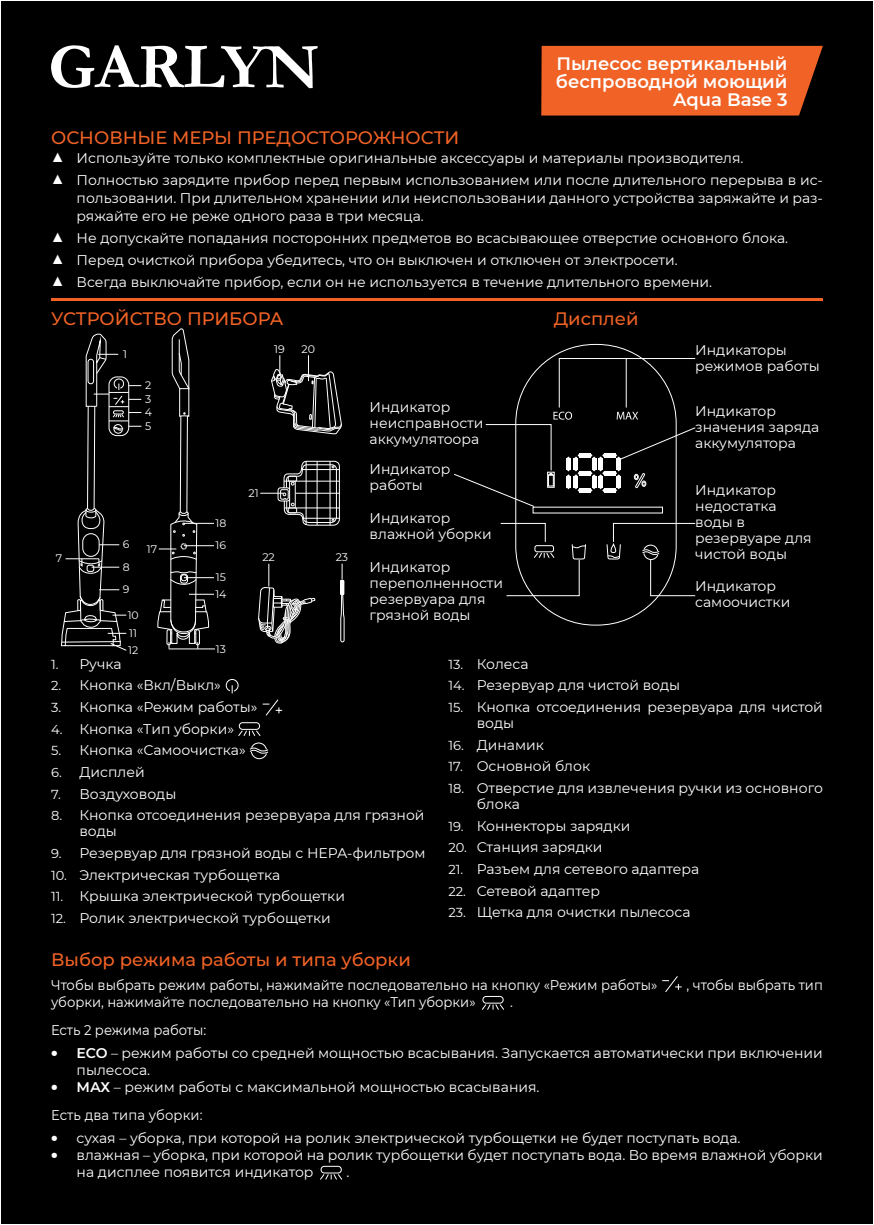
<style>
.page{position:relative;width:874px;height:1225px;background:#fff}
.page>*{position:absolute;margin:0;border:0;box-sizing:border-box;transform-origin:0 0}
.t1{font:500 18px "Montserrat";color:#f06225}
.t2{font:600 18px/18px "Montserrat";color:#fff;text-align:right}
.t3{font:14px/16px "Montserrat";color:#fff}
.t4{font:14px "Montserrat";color:#fff;scale:.94 1}
.t5{font:11px "Montserrat";color:#fff}
.t6{font:10.8px "Montserrat";color:#fff}
.s1{font-weight:100;font-style:italic;font-size:22px}
.s2{font-size:13px}
.s3{font-weight:900;font-size:16px}
.s4{font-weight:600}
</style>
<div class="page">
<div style="left:1px;top:1px;width:871px;height:1223px;background:#000"></div>
<svg style="left:51px;top:45px;width:266px;height:43px"></svg>
<div style="left:541px;top:46px;width:281px;height:70px;background:#f06225"></div>
<hr style="left:51px;top:298px;width:771px;height:2px;background:#f16224">
<svg style="left:226px;top:679px;width:12px;height:15px"></svg>
<svg style="left:262px;top:699px;width:20px;height:17px"></svg>
<svg style="left:238px;top:722px;width:23px;height:14px"></svg>
<svg style="left:249px;top:742px;width:19px;height:17px"></svg>
<svg style="left:662px;top:976px;width:19px;height:16px"></svg>
<svg style="left:481px;top:996px;width:23px;height:14px"></svg>
<svg style="left:320px;top:1165px;width:22px;height:15px"></svg>
<hr style="left:169px;top:648px;width:46px;height:1px;background:#fff">
<svg style="left:500px;top:523px;width:86px;height:73px"></svg>
<svg style="left:606px;top:523px;width:89px;height:73px"></svg>
<svg style="left:260px;top:461px;width:79px;height:64px"></svg>
<svg style="left:61px;top:333px;width:80px;height:318px"></svg>
<svg style="left:157px;top:328px;width:57px;height:322px"></svg>
<svg style="left:271px;top:355px;width:71px;height:79px"></svg>
<svg style="left:258px;top:564px;width:58px;height:80px"></svg>
<svg style="left:340px;top:563px;width:4px;height:79px"></svg>
<svg style="left:454px;top:358px;width:241px;height:149px"></svg>
<p class="t1" style="left:51px;top:125px;width:409px">ОСНОВНЫЕ МЕРЫ ПРЕДОСТОРОЖНОСТИ</p>
<p class="t2" style="left:555px;top:54px;width:233px">Пылесос вертикальный беспроводной моющий<br>Aqua Base 3</p>
<p class="t3" style="left:51px;top:149px;width:693px"><span class="s1">▲</span> Используйте только комплектные оригинальные аксессуары и материалы производителя.</p>
<p class="t3" style="left:77px;top:170px;width:747px;line-height:18px;text-align:justify;text-indent:-26px"><span class="s1">▲</span> Полностью зарядите прибор перед первым использованием или после длительного перерыва в ис&shy;пользовании. При длительном хранении или неиспользовании данного устройства заряжайте и раз&shy;ряжайте его не реже одного раза в три месяца.</p>
<p class="t3" style="left:51px;top:229px;width:738px"><span class="s1">▲</span> Не допускайте попадания посторонних предметов во всасывающее отверстие основного блока.</p>
<p class="t3" style="left:51px;top:251px;width:628px"><span class="s1">▲</span> Перед очисткой прибора убедитесь, что он выключен и отключен от электросети.</p>
<p class="t3" style="left:51px;top:273px;width:662px"><span class="s1">▲</span> Всегда выключайте прибор, если он не используется в течение длительного времени.</p>
<p class="t1" style="left:51px;top:306px;width:234px">УСТРОЙСТВО ПРИБОРА</p>
<p class="t1" style="left:553px;top:306px;width:86px">Дисплей</p>
<p class="t6" style="left:56px;top:551px;width:8px">7</p>
<p class="t6" style="left:123px;top:347px;width:5px">1</p>
<p class="t6" style="left:145px;top:378px;width:8px">2</p>
<p class="t6" style="left:145px;top:405px;width:9px">4</p>
<p class="t6" style="left:145px;top:392px;width:8px">3</p>
<p class="t6" style="left:145px;top:418px;width:8px">5</p>
<p class="t6" style="left:123px;top:537px;width:8px">6</p>
<p class="t6" style="left:123px;top:559px;width:8px">8</p>
<p class="t6" style="left:123px;top:582px;width:8px">9</p>
<p class="t6" style="left:147px;top:541px;width:12px">17</p>
<p class="t6" style="left:128px;top:607px;width:13px">10</p>
<p class="t6" style="left:129px;top:625px;width:9px">11</p>
<p class="t6" style="left:128px;top:642px;width:12px">12</p>
<p class="t5" style="left:274px;top:341px;width:12px">19</p>
<p class="t5" style="left:301px;top:341px;width:15px">20</p>
<p class="t6" style="left:215px;top:516px;width:12px">18</p>
<p class="t6" style="left:215px;top:538px;width:12px">16</p>
<p class="t6" style="left:216px;top:570px;width:12px">15</p>
<p class="t6" style="left:215px;top:586px;width:13px">14</p>
<p class="t6" style="left:216px;top:642px;width:12px">13</p>
<p class="t5" style="left:248px;top:485px;width:12px">21</p>
<p class="t5" style="left:262px;top:549px;width:14px">22</p>
<p class="t5" style="left:335px;top:549px;width:14px">23</p>
<p class="t3" style="left:369px;top:398px;width:115px">Индикатор неисправности аккумулятоора</p>
<p class="t3" style="left:369px;top:460px;width:82px">Индикатор работы</p>
<p class="t3" style="left:369px;top:509px;width:123px">Индикатор влажной уборки</p>
<p class="t3" style="left:369px;top:558px;width:135px">Индикатор переполненности резервуара для грязной воды</p>
<p class="t3" style="left:694px;top:341px;width:126px">Индикаторы режимов работы</p>
<p class="t3" style="left:694px;top:402px;width:126px">Индикатор значения заряда аккумулятора</p>
<p class="t3" style="left:694px;top:482px;width:118px">Индикатор недостатка воды в резервуаре для чистой воды</p>
<p class="t3" style="left:694px;top:577px;width:97px">Индикатор самоочистки</p>
<p class="t3" style="left:51px;top:655px;width:72px"><span class="s2">1.</span> Ручка</p>
<p class="t3" style="left:51px;top:677px;width:171px"><span class="s2">2.</span> Кнопка «Вкл/Выкл»</p>
<p class="t3" style="left:51px;top:698px;width:208px"><span class="s2">3.</span> Кнопка «Режим работы»</p>
<p class="t3" style="left:51px;top:720px;width:184px"><span class="s2">4.</span> Кнопка «Тип уборки»</p>
<p class="t3" style="left:51px;top:742px;width:196px"><span class="s2">5.</span> Кнопка «Самоочистка»</p>
<p class="t3" style="left:51px;top:763px;width:95px"><span class="s2">6.</span> Дисплей</p>
<p class="t3" style="left:51px;top:785px;width:127px"><span class="s2">7.</span> Воздуховоды</p>
<p class="t3" style="left:79px;top:807px;width:346px;text-indent:-28px"><span class="s2">8.</span> Кнопка отсоединения резервуара для грязной воды</p>
<p class="t3" style="left:51px;top:844px;width:376px"><span class="s2">9.</span> Резервуар для грязной воды с НЕРА-фильтром</p>
<p class="t3" style="left:51px;top:866px;width:230px"><span class="s2">10.</span> Электрическая турбощетка</p>
<p class="t3" style="left:51px;top:888px;width:295px"><span class="s2">11.</span> Крышка электрической турбощетки</p>
<p class="t3" style="left:51px;top:909px;width:281px"><span class="s2">12.</span> Ролик электрической турбощетки</p>
<p class="t1" style="left:51px;top:946px;width:361px">Выбор режима работы и типа уборки</p>
<p class="t3" style="left:448px;top:655px;width:82px"><span class="s2">13.</span> Колеса</p>
<p class="t3" style="left:448px;top:677px;width:233px"><span class="s2">14.</span> Резервуар для чистой воды</p>
<p class="t3" style="left:476px;top:698px;width:347px;text-indent:-28px"><span class="s2">15.</span> Кнопка отсоединения резервуара для чистой воды</p>
<p class="t3" style="left:448px;top:736px;width:97px"><span class="s2">16.</span> Динамик</p>
<p class="t3" style="left:448px;top:758px;width:143px"><span class="s2">17.</span> Основной блок</p>
<p class="t3" style="left:476px;top:779px;width:347px;text-indent:-28px"><span class="s2">18.</span> Отверстие для извлечения ручки из основного блока</p>
<p class="t3" style="left:448px;top:817px;width:183px"><span class="s2">19.</span> Коннекторы зарядки</p>
<p class="t3" style="left:448px;top:839px;width:156px"><span class="s2">20.</span> Станция зарядки</p>
<p class="t3" style="left:448px;top:860px;width:252px"><span class="s2">21.</span> Разъем для сетевого адаптера</p>
<p class="t3" style="left:448px;top:882px;width:153px"><span class="s2">22.</span> Сетевой адаптер</p>
<p class="t3" style="left:448px;top:904px;width:244px"><span class="s2">23.</span> Щетка для очистки пылесоса</p>
<p class="t4" style="left:51px;top:975px;width:646px">Чтобы выбрать режим работы, нажимайте последовательно на кнопку «Режим работы»</p>
<p class="t4" style="left:686px;top:975px;width:146px">, чтобы выбрать тип</p>
<p class="t4" style="left:51px;top:992px;width:453px">уборки, нажимайте последовательно на кнопку «Тип уборки»</p>
<p class="t4" style="left:510px;top:992px;width:4px">.</p>
<p class="t4" style="left:51px;top:1020px;width:166px">Есть 2 режима работы:</p>
<p class="t3" style="left:77px;top:1043px;width:747px;line-height:17px;text-indent:-26px"><span class="s3">•</span> <span class="s4">ЕСО</span> – режим работы со средней мощностью всасывания. Запускается автоматически при включении пылесоса.</p>
<p class="t3" style="left:51px;top:1072px;width:489px;line-height:28.4px"><span class="s3">•</span> <span class="s4">МАХ</span> – режим работы с максимальной мощностью всасывания.<br>Есть два типа уборки:</p>
<p class="t3" style="left:51px;top:1129px;width:690px"><span class="s3">•</span> сухая – уборка, при которой на ролик электрической турбощетки не будет поступать вода.</p>
<p class="t3" style="left:77px;top:1145px;width:747px;line-height:17px;text-indent:-26px"><span class="s3">•</span> влажная – уборка, при которой на ролик турбощетки будет поступать вода. Во время влажной уборки на дисплее появится индикатор</p>
<p class="t3" style="left:346px;top:1163px;width:4px">.</p>
</div>
